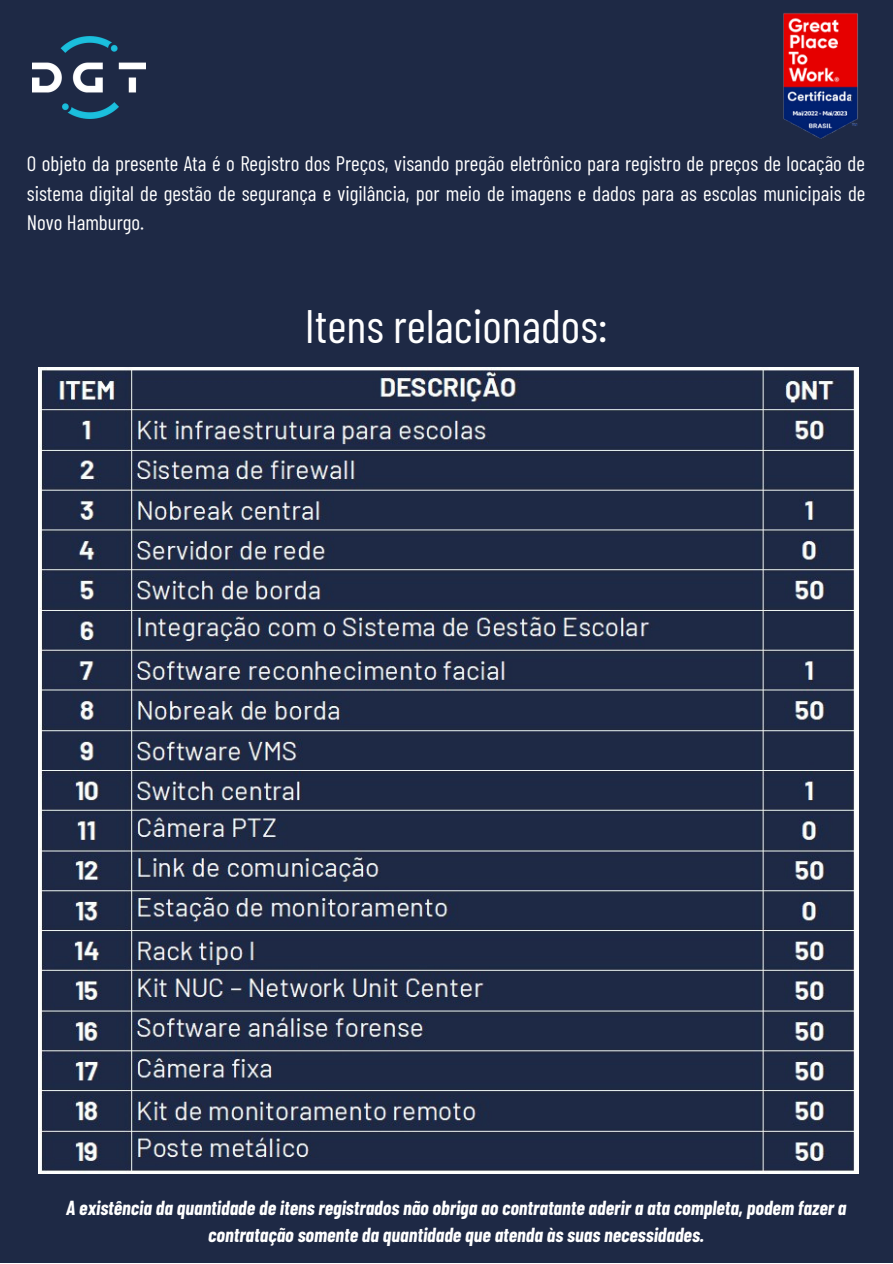
<style>
.page{position:relative;width:893px;height:1264px;background:#fff}
.page>*{position:absolute;margin:0;border:0;box-sizing:border-box;transform-origin:0 0}
.t1{font:46.8px "Barlow Condensed";color:#fff}
.t2{font:21px/29.2px "Barlow Condensed";color:#fff;text-align:justify}
.t3{font:italic 700 19.8px/27px "Barlow Condensed";color:#fff;text-align:center}
</style>
<div class="page">
<div style="left:0;top:0;width:892px;height:1262px;background:#1e2945"></div>
<img style="left:33px;top:37px;width:112px;height:82px">
<img style="left:783px;top:13px;width:75px;height:126px">
<img style="left:39px;top:367px;width:819px;height:806px">
<p class="t2" style="left:27px;top:148px;width:840px">O objeto da presente Ata é o Registro dos Preços, visando pregão eletrônico para registro de preços de locação de sistema digital de gestão de segurança e vigilância, por meio de imagens e dados para as escolas municipais de Novo Hamburgo.</p>
<h1 class="t1" style="left:305px;top:296px;width:304px">Itens relacionados:</h1>
<p class="t3" style="left:66px;top:1193px;width:781px">A existência da quantidade de itens registrados não obriga ao contratante aderir a ata completa, podem fazer a contratação somente da quantidade que atenda às suas necessidades.</p>
</div>
